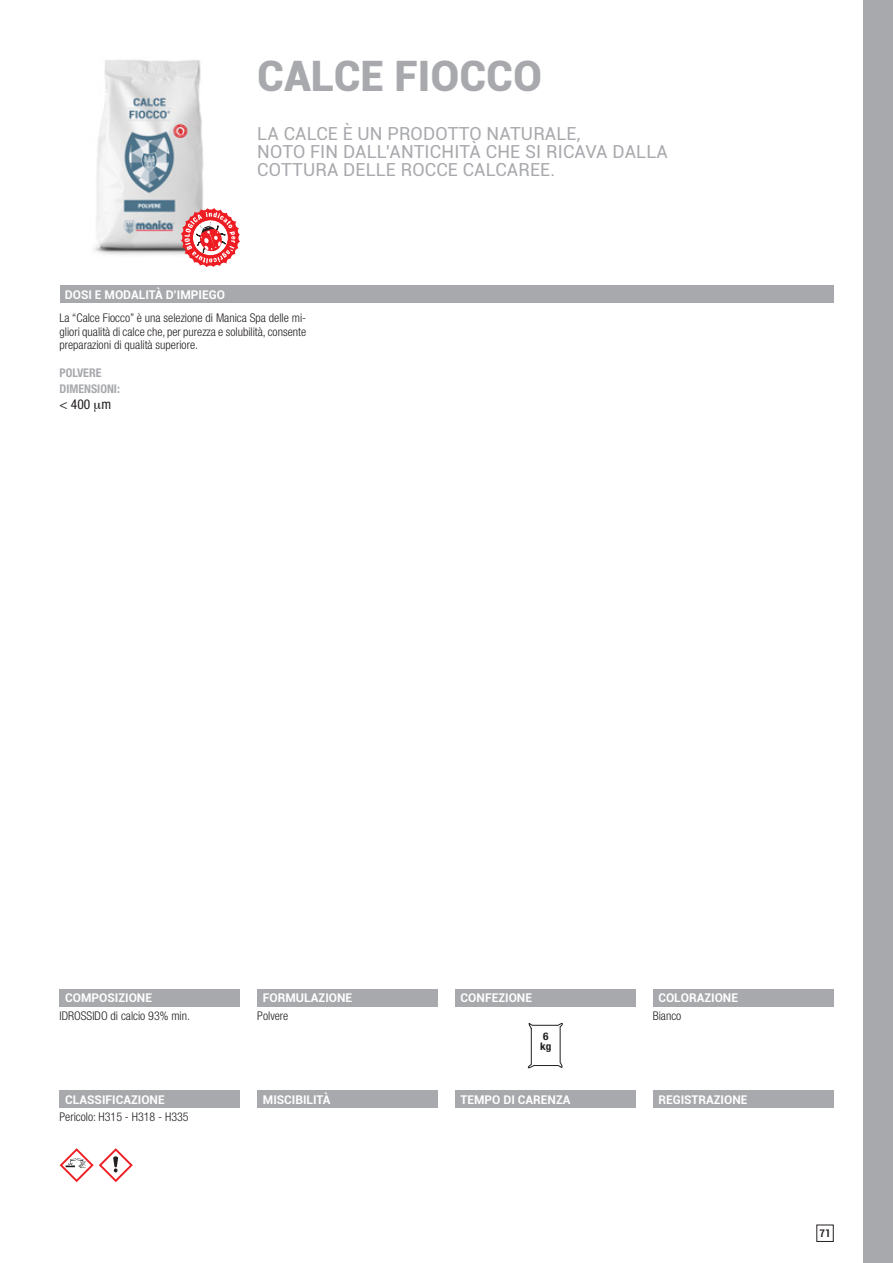
<style>
.page{position:relative;width:893px;height:1263px;background:#fff}
.page>*{position:absolute;margin:0;border:0;box-sizing:border-box;transform-origin:0 0}
.t1{font:900 42px "Roboto";color:#a8a9ad}
.t2{font:18px "Roboto";letter-spacing:.01em;color:#a8a9ad}
.t3{font:condensed 13.5px "Helvetica Neue LT Std";color:#231f20}
.t4{font:300 condensed 12px/13.5px "Helvetica Neue LT Std";color:#231f20;text-align:justify}
.t5{font:700 12px "Roboto";color:#fff}
.t6{font:700 condensed 12px "Helvetica Neue LT Std";color:#a8a9ad}
.t7{font:700 condensed 10.5px "Helvetica Neue LT Std";color:#231f20;scale:1.07 1}
.t8{font:700 condensed 10.5px "Roboto";color:#231f20}
</style>
<div class="page">
<img style="left:93px;top:60px;width:114px;height:208px">
<svg style="left:181px;top:208px;width:59px;height:59px"></svg>
<div style="left:60px;top:286px;width:773px;height:17px;background:#a8a9ad"></div>
<div style="left:60px;top:1090px;width:180px;height:17px;background:#a8a9ad"></div>
<div style="left:653px;top:1090px;width:180px;height:17px;background:#a8a9ad"></div>
<div style="left:455px;top:1090px;width:181px;height:17px;background:#a8a9ad"></div>
<div style="left:257px;top:1090px;width:181px;height:17px;background:#a8a9ad"></div>
<div style="left:60px;top:989px;width:180px;height:17px;background:#a8a9ad"></div>
<div style="left:653px;top:989px;width:180px;height:17px;background:#a8a9ad"></div>
<div style="left:257px;top:989px;width:181px;height:17px;background:#a8a9ad"></div>
<div style="left:455px;top:989px;width:181px;height:17px;background:#a8a9ad"></div>
<svg style="left:60px;top:1148px;width:73px;height:34px"></svg>
<svg style="left:528px;top:1023px;width:35px;height:46px"></svg>
<div style="left:863px;top:0;width:30px;height:1263px;background:#a8a9ad"></div>
<p class="t1" style="left:257px;top:46px;width:286px">CALCE FIOCCO</p>
<p class="t2" style="left:257px;top:121px;width:324px">LA CALCE È UN PRODOTTO NATURALE,</p>
<p class="t2" style="left:257px;top:139px;width:412px">NOTO FIN DALL’ANTICHITÀ CHE SI RICAVA DALLA</p>
<p class="t2" style="left:257px;top:157px;width:299px">COTTURA DELLE ROCCE CALCAREE.</p>
<p class="t5" style="left:65px;top:286px;width:162px">DOSI E MODALITÀ D’IMPIEGO</p>
<p class="t4" style="left:60px;top:311px;width:248px">La “Calce Fiocco” è una selezione di Manica Spa delle mi&shy;gliori qualità di calce che, per purezza e solubilità, consente preparazioni di qualità superiore.</p>
<p class="t6" style="left:60px;top:365px;width:44px">POLVERE</p>
<p class="t6" style="left:60px;top:381px;width:62px">DIMENSIONI:</p>
<p class="t3" style="left:60px;top:397px;width:53px">&lt; 400 m</p>
<p class="t5" style="left:65px;top:989px;width:88px">COMPOSIZIONE</p>
<p class="t5" style="left:263px;top:989px;width:91px">FORMULAZIONE</p>
<p class="t5" style="left:461px;top:989px;width:73px">CONFEZIONE</p>
<p class="t5" style="left:658px;top:989px;width:81px">COLORAZIONE</p>
<p class="t4" style="left:60px;top:1009px;width:132px">IDROSSIDO di calcio 93% min.</p>
<p class="t4" style="left:653px;top:1009px;width:30px">Bianco</p>
<p class="t4" style="left:257px;top:1009px;width:33px">Polvere</p>
<p class="t7" style="left:543px;top:1030px;width:7px">6</p>
<p class="t7" style="left:540px;top:1040px;width:12px">kg</p>
<p class="t5" style="left:65px;top:1091px;width:101px">CLASSIFICAZIONE</p>
<p class="t5" style="left:263px;top:1091px;width:69px">MISCIBILITÀ</p>
<p class="t5" style="left:461px;top:1091px;width:111px">TEMPO DI CARENZA</p>
<p class="t5" style="left:658px;top:1091px;width:91px">REGISTRAZIONE</p>
<p class="t4" style="left:60px;top:1110px;width:131px">Pericolo: H315 - H318 - H335</p>
<p class="t8" style="left:819px;top:1226px;width:13px">71</p>
</div>
